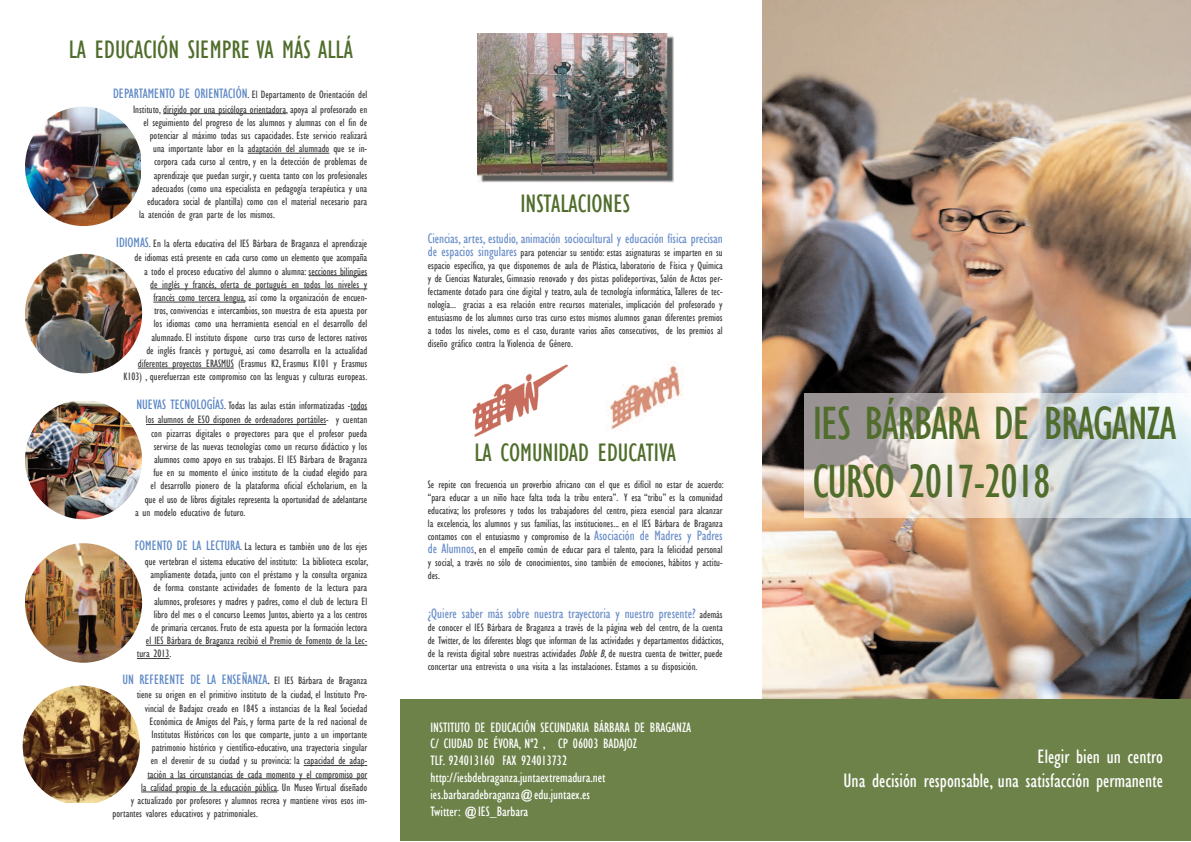
<style>
.page{position:relative;width:1191px;height:842px;background:#fff}
.page>*{position:absolute;margin:0;border:0;box-sizing:border-box;transform-origin:0 0}
.t1{font:condensed 48px/57.6px "Gill Sans";letter-spacing:-.025em;color:#506d2c}
.t2{font:condensed 26px "Gill Sans";color:#506d2c}
.t3{font:condensed 20px/24px "Gill Sans";color:#fff;text-align:right}
.t4{font:condensed 14px/16.8px "Gill Sans";color:#fff}
.t5{font:condensed 14px "Gill Sans";letter-spacing:-.005em;color:#6d90ca}
.t6{font:condensed 14px "Gill Sans";color:#5c87c5}
.t7{font:condensed 11px/13px "Gill Sans";color:#3e3e3f;text-align:right}
.s1{font-size:14px;color:#5c87c5}
.s2{color:#3e3e3f}
.s3{font-size:11px;color:#3e3e3f}
.s4{font-size:14px;color:#6d90ca}
.s5{font-style:italic}
</style>
<div class="page">
<img style="left:762px;top:0;width:429px;height:700px">
<img style="left:804px;top:394px;width:387px;height:124px">
<div style="left:794px;top:700px;width:397px;height:141px;background:#6d8249"></div>
<div style="left:400px;top:700px;width:396px;height:141px;background:#6d8249"></div>
<hr style="left:163px;top:113px;width:123px;height:1px;background:#3e3e3f">
<hr style="left:248px;top:153px;width:81px;height:1px;background:#3e3e3f">
<hr style="left:309px;top:275px;width:58px;height:1px;background:#3e3e3f">
<hr style="left:150px;top:288px;width:217px;height:1px;background:#3e3e3f">
<hr style="left:153px;top:302px;width:92px;height:1px;background:#3e3e3f">
<hr style="left:138px;top:368px;width:96px;height:1px;background:#3e3e3f">
<svg style="left:350px;top:409px;width:17px;height:1px"></svg>
<hr style="left:146px;top:424px;width:180px;height:1px;background:#3e3e3f">
<hr style="left:146px;top:645px;width:219px;height:1px;background:#3e3e3f">
<hr style="left:137px;top:658px;width:32px;height:1px;background:#3e3e3f">
<hr style="left:304px;top:765px;width:61px;height:1px;background:#3e3e3f">
<hr style="left:147px;top:778px;width:220px;height:1px;background:#3e3e3f">
<hr style="left:141px;top:791px;width:136px;height:1px;background:#3e3e3f">
<img style="left:473px;top:364px;width:95px;height:73px">
<img style="left:607px;top:362px;width:77px;height:68px">
<img style="left:25px;top:107px;width:115px;height:119px">
<img style="left:25px;top:543px;width:117px;height:120px;border-radius:50%">
<img style="left:25px;top:401px;width:117px;height:118px">
<img style="left:25px;top:254px;width:117px;height:119px;border-radius:50%">
<img style="left:23px;top:686px;width:117px;height:117px">
<img style="left:477px;top:34px;width:196px;height:148px">
<h2 class="t2" style="left:69px;top:33px;width:286px">LA EDUCACIÓN SIEMPRE VA MÁS ALLÁ</h2>
<p class="t7" style="left:113px;top:87px;width:256px;line-height:14.7px"><span class="s1">DEPARTAMENTO DE ORIENTACIÓN</span>. El Departamento de Orientación del<br>Instituto, dirigido por una psicóloga orientadora, apoya al profesorado en</p>
<p class="t7" style="left:143px;top:116px;width:225px">el seguimiento del progreso de los alumnos y alumnas con el fin de</p>
<p class="t7" style="left:150px;top:129px;width:219px">potenciar al máximo todas sus capacidades. Este servicio realizará</p>
<p class="t7" style="left:153px;top:142px;width:216px">una importante labor en la adaptación del alumnado que se in-</p>
<p class="t7" style="left:154px;top:155px;width:215px">corpora cada curso al centro, y en la detección de problemas de</p>
<p class="t7" style="left:154px;top:168px;width:215px">aprendizaje que puedan surgir, y cuenta tanto con los profesionales</p>
<p class="t7" style="left:152px;top:182px;width:217px">adecuados (como una especialista en pedagogía terapéutica y una</p>
<p class="t7" style="left:147px;top:195px;width:222px">educadora social de plantilla) como con el material necesario para</p>
<p class="t7" style="left:139px;top:208px;width:138px">la atención de gran parte de los mismos.</p>
<p class="t7" style="left:116px;top:236px;width:252px;line-height:14.7px"><span class="s1">IDIOMAS</span>. En la oferta educativa del IES Bárbara de Braganza el aprendizaje de idiomas está presente en cada curso como un elemento que acompaña</p>
<p class="t7" style="left:124px;top:264px;width:245px">a todo el proceso educativo del alumno o alumna: secciones bilingües<br>de inglés y francés, oferta de portugués en todos los niveles y<br>francés como tercera lengua, así como la organización de encuen-<br>tros, convivencias e intercambios, son muestra de esta apuesta por<br>los idiomas como una herramienta esencial en el desarrollo del alumnado. El instituto dispone curso tras curso de lectores nativos<br>de inglés francés y portugué, así como desarrolla en la actualidad diferentes proyectos ERASMUS (Erasmus K2, Erasmus K101 y Erasmus K103) , querefuerzan este compromiso con las lenguas y culturas europeas.</p>
<p class="t7" style="left:136px;top:398px;width:232px;line-height:14.7px"><span class="s1">NUEVAS TECNOLOGÍAS</span>. Todas las aulas están informatizadas -todos los alumnos de ESO disponen de ordenadores portátiles- y cuentan</p>
<p class="t7" style="left:151px;top:426px;width:217px">con pizarras digitales o proyectores para que el profesor pueda</p>
<p class="t7" style="left:154px;top:440px;width:215px">servirse de las nuevas tecnologías como un recurso didáctico y los</p>
<p class="t7" style="left:154px;top:453px;width:215px">alumnos como apoyo en sus trabajos. El IES Bárbara de Braganza</p>
<p class="t7" style="left:153px;top:466px;width:215px">fue en su momento el único instituto de la ciudad elegido para</p>
<p class="t7" style="left:151px;top:479px;width:218px">el desarrollo pionero de la plataforma oficial eScholarium, en la</p>
<p class="t7" style="left:145px;top:492px;width:224px">que el uso de libros digitales representa la oportunidad de adelantarse</p>
<p class="t7" style="left:135px;top:506px;width:112px">a un modelo educativo de futuro.</p>
<p class="t7" style="left:135px;top:539px;width:235px;line-height:14.7px"><span class="s1">FOMENTO DE LA LECTURA</span>. La lectura es también uno de los ejes que vertebran el sistema educativo del instituto: La biblioteca escolar,</p>
<p class="t7" style="left:151px;top:568px;width:218px">ampliamente dotada, junto con el préstamo y la consulta organiza</p>
<p class="t7" style="left:153px;top:581px;width:215px">de forma constante actividades de fomento de la lectura para</p>
<p class="t7" style="left:154px;top:594px;width:215px">alumnos, profesores y madres y padres, como el club de lectura El</p>
<p class="t7" style="left:154px;top:608px;width:215px">libro del mes o el concurso Leemos Juntos, abierto ya a los centros</p>
<p class="t7" style="left:151px;top:621px;width:218px">de primaria cercanos. Fruto de esta apuesta por la formación lectora</p>
<p class="t7" style="left:146px;top:634px;width:223px">el IES Bárbara de Braganza recibió el Premio de Fomento de la Lec-</p>
<p class="t7" style="left:137px;top:647px;width:36px">tura 2013.</p>
<p class="t6" style="left:122px;top:671px;width:246px">UN REFERENTE DE LA ENSEÑANZA<span class="s2">.</span> <span class="s3">El IES Bárbara de Braganza</span></p>
<p class="t7" style="left:137px;top:688px;width:232px">tiene su origen en el primitivo instituto de la ciudad, el Instituto Pro-</p>
<p class="t7" style="left:145px;top:701px;width:224px">vincial de Badajoz creado en 1845 a instancias de la Real Sociedad</p>
<p class="t7" style="left:149px;top:715px;width:219px">Económica de Amigos del País, y forma parte de la red nacional de</p>
<p class="t7" style="left:152px;top:728px;width:217px">Institutos Históricos con los que comparte, junto a un importante</p>
<p class="t7" style="left:152px;top:741px;width:217px">patrimonio histórico y científico-educativo, una trayectoria singular</p>
<p class="t7" style="left:151px;top:754px;width:218px">en el devenir de su ciudad y su provincia: la capacidad de adap-</p>
<p class="t7" style="left:147px;top:767px;width:221px">tación a las circunstancias de cada momento y el compromiso por</p>
<p class="t7" style="left:141px;top:781px;width:228px">la calidad propio de la educación pública. Un Museo Virtual diseñado</p>
<p class="t7" style="left:131px;top:794px;width:238px">y actualizado por profesores y alumnos recrea y mantiene vivos esos im-</p>
<p class="t7" style="left:112px;top:807px;width:147px">portantes valores educativos y patrimoniales.</p>
<h2 class="t2" style="left:520px;top:187px;width:111px">INSTALACIONES</h2>
<p class="t5" style="left:428px;top:230px;width:296px">Ciencias, artes, estudio, animación sociocultural y educación física precisan</p>
<p class="t7" style="left:428px;top:246px;width:296px;text-align:justify"><span class="s4">de espacios singulares</span> para potenciar su sentido: estas asignaturas se imparten en su espacio específico, ya que disponemos de aula de Plástica, laboratorio de Física y Química y de Ciencias Naturales, Gimnasio renovado y dos pistas polideportivas, Salón de Actos per&shy;fectamente dotado para cine digital y teatro, aula de tecnología informática, Talleres de tec&shy;nología... gracias a esa relación entre recursos materiales, implicación del profesorado y entusiasmo de los alumnos curso tras curso estos mismos alumnos ganan diferentes premios a todos los niveles, como es el caso, durante varios años consecutivos, de los premios al diseño gráfico contra la Violencia de Género.</p>
<h2 class="t2" style="left:474px;top:437px;width:203px">LA COMUNIDAD EDUCATIVA</h2>
<p class="t7" style="left:428px;top:478px;width:297px;text-align:justify">Se repite con frecuencia un proverbio africano con el que es difícil no estar de acuerdo: “para educar a un niño hace falta toda la tribu entera”. Y esa “tribu” es la comunidad educativa; los profesores y todos los trabajadores del centro, pieza esencial para alcanzar la excelencia, los alumnos y sus familias, las instituciones... en el IES Bárbara de Braganza contamos con el entusiasmo y compromiso de la <span class="s4">Asociación de Madres y Padres de Alumnos</span>, en el empeño común de educar para el talento, para la felicidad personal y social, a través no sólo de conocimientos, sino también de emociones, hábitos y actitu&shy;des.</p>
<p class="t5" style="left:428px;top:605px;width:296px">¿Quiere saber más sobre nuestra trayectoria y nuestro presente? <span class="s3">además</span></p>
<p class="t7" style="left:428px;top:621px;width:297px;text-align:justify">de conocer el IES Bárbara de Braganza a través de la página web del centro, de la cuenta de Twitter, de los diferentes blogs que informan de las actividades y departamentos didácticos, de la revista digital sobre nuestras actividades <span class="s5">DobleB</span>, de nuestra cuenta de twitter, puede concertar una entrevista o una visita a las instalaciones. Estamos a su disposición.</p>
<p class="t4" style="left:430px;top:718px;width:262px">INSTITUTO DE EDUCACIÓN SECUNDARIA BÁRBARA DE BRAGANZA C/ CIUDAD DE ÉVORA, Nº2 , CP 06003 BADAJOZ<br>TLF. 924013160 FAX 924013732 http://iesbdebraganza.juntaextremadura.net ies.barbaradebraganza@edu.juntaex.es<br>Twitter: @IES_Barbara</p>
<h1 class="t1" style="left:812px;top:394px;width:365px">IES BÁRBARA DE BRAGANZA<br>CURSO 2017-2018</h1>
<h3 class="t3" style="left:843px;top:744px;width:321px">Elegir bien un centro<br>Una decisión responsable, una satisfacción permanente</h3>
</div>
